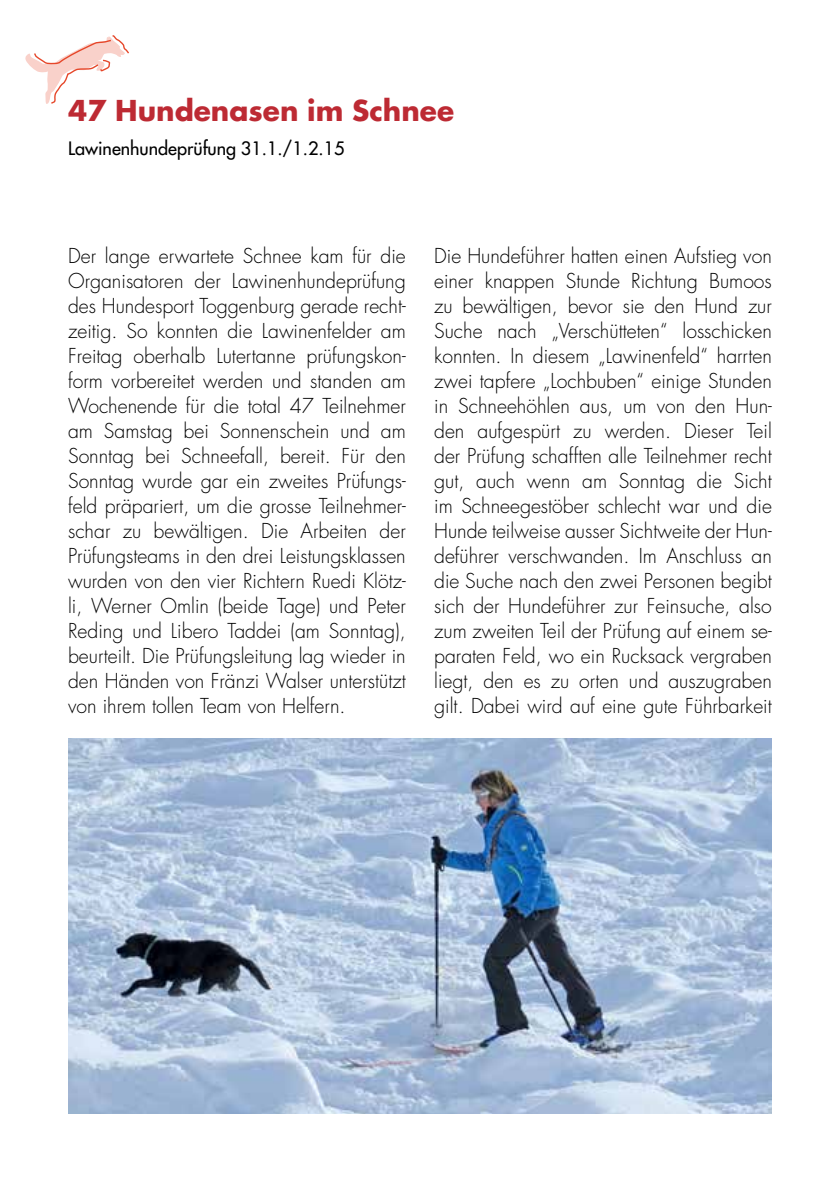
<style>
.page{position:relative;width:840px;height:1191px;background:#fff}
.page>*{position:absolute;margin:0;border:0;box-sizing:border-box;transform-origin:0 0}
.t1{font:700 28px "Futura Std";color:#bd2a33}
.t2{font:300 20px/25px "Futura Std";color:#000;text-align:justify}
.t3{font:500 18px "Futura Std";color:#000}
</style>
<div class="page">
<svg style="left:25px;top:35px;width:104px;height:69px"></svg>
<img style="left:68px;top:738px;width:703px;height:375px">
<h1 class="t1" style="left:68px;top:92px;width:387px">47 Hundenasen im Schnee</h1>
<p class="t3" style="left:68px;top:137px;width:278px">Lawinenhundeprüfung 31.1./1.2.15</p>
<p class="t2" style="left:68px;top:244px;width:339px">Der lange erwartete Schnee kam für die Organisatoren der Lawinenhundeprüfung des Hundesport Toggenburg gerade recht&shy;zeitig. So konnten die Lawinenfelder am Freitag oberhalb Lutertanne prüfungskon&shy;form vorbereitet werden und standen am Wochenende für die total 47 Teilnehmer am Samstag bei Sonnenschein und am Sonntag bei Schneefall, bereit. Für den Sonntag wurde gar ein zweites Prüfungs&shy;feld präpariert, um die grosse Teilnehmer&shy;schar zu bewältigen. Die Arbeiten der Prüfungsteams in den drei Leistungsklassen wurden von den vier Richtern Ruedi Klötz&shy;li, Werner Omlin (beide Tage) und Peter Reding und Libero Taddei (am Sonntag), beurteilt. Die Prüfungsleitung lag wieder in den Händen von Fränzi Walser unterstützt von ihrem tollen Team von Helfern.</p>
<p class="t2" style="left:434px;top:244px;width:339px">Die Hundeführer hatten einen Aufstieg von einer knappen Stunde Richtung Bumoos zu bewältigen, bevor sie den Hund zur Suche nach „Verschütteten“ losschicken konnten. In diesem „Lawinenfeld“ harrten zwei tapfere „Lochbuben“ einige Stunden in Schneehöhlen aus, um von den Hun&shy;den aufgespürt zu werden. Dieser Teil der Prüfung schafften alle Teilnehmer recht gut, auch wenn am Sonntag die Sicht im Schneegestöber schlecht war und die Hunde teilweise ausser Sichtweite der Hun&shy;deführer verschwanden. Im Anschluss an die Suche nach den zwei Personen begibt sich der Hundeführer zur Feinsuche, also zum zweiten Teil der Prüfung auf einem se&shy;paraten Feld, wo ein Rucksack vergraben liegt, den es zu orten und auszugraben gilt. Dabei wird auf eine gute Führbarkeit</p>
</div>
